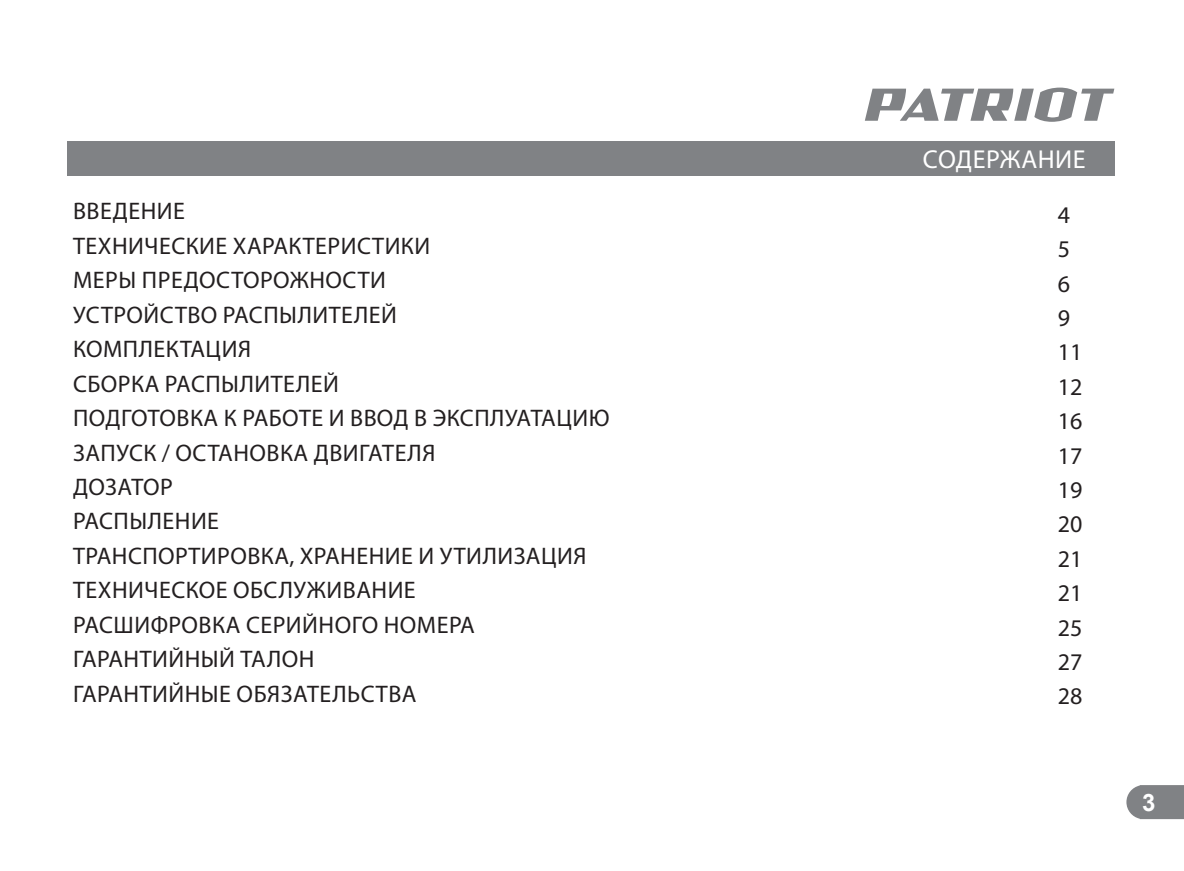
<style>
.page{position:relative;width:1184px;height:871px;background:#fff}
.page>*{position:absolute;margin:0;border:0;box-sizing:border-box;transform-origin:0 0}
.t1{font:26px "Myriad Pro";letter-spacing:.02em;color:#fff}
.t2{font:24px/34.4px "Myriad Pro";letter-spacing:.02em;color:#231f20}
.t3{font:24px/34.4px "Myriad Pro";color:#231f20}
.t4{font:700 24px "Arial";color:#fff}
</style>
<div class="page">
<div style="left:67px;top:141px;width:1047px;height:34px;background:#808285"></div>
<svg style="left:1126px;top:785px;width:57px;height:34px;background:#898b8d"></svg>
<svg style="left:865px;top:88px;width:249px;height:34px"></svg>
<p class="t2" style="left:73px;top:195px;width:538px">ВВЕДЕНИЕ<br>ТЕХНИЧЕСКИЕ ХАРАКТЕРИСТИКИ<br>МЕРЫ ПРЕДОСТОРОЖНОСТИ<br>УСТРОЙСТВО РАСПЫЛИТЕЛЕЙ<br>КОМПЛЕКТАЦИЯ<br>СБОРКА РАСПЫЛИТЕЛЕЙ<br>ПОДГОТОВКА К РАБОТЕ И ВВОД В ЭКСПЛУАТАЦИЮ<br>ЗАПУСК / ОСТАНОВКА ДВИГАТЕЛЯ<br>ДОЗАТОР<br>РАСПЫЛЕНИЕ<br>ТРАНСПОРТИРОВКА, ХРАНЕНИЕ И УТИЛИЗАЦИЯ<br>ТЕХНИЧЕСКОЕ ОБСЛУЖИВАНИЕ<br>РАСШИФРОВКА СЕРИЙНОГО НОМЕРА<br>ГАРАНТИЙНЫЙ ТАЛОН<br>ГАРАНТИЙНЫЕ ОБЯЗАТЕЛЬСТВА</p>
<p class="t1" style="left:922px;top:147px;width:164px">СОДЕРЖАНИЕ</p>
<p class="t3" style="left:1057px;top:198px;width:26px">4<br>5<br>6<br>9<br>11<br>12<br>16<br>17<br>19<br>20<br>21<br>21<br>25<br>27<br>28</p>
<p class="t4" style="left:1142px;top:788px;width:15px">3</p>
</div>
